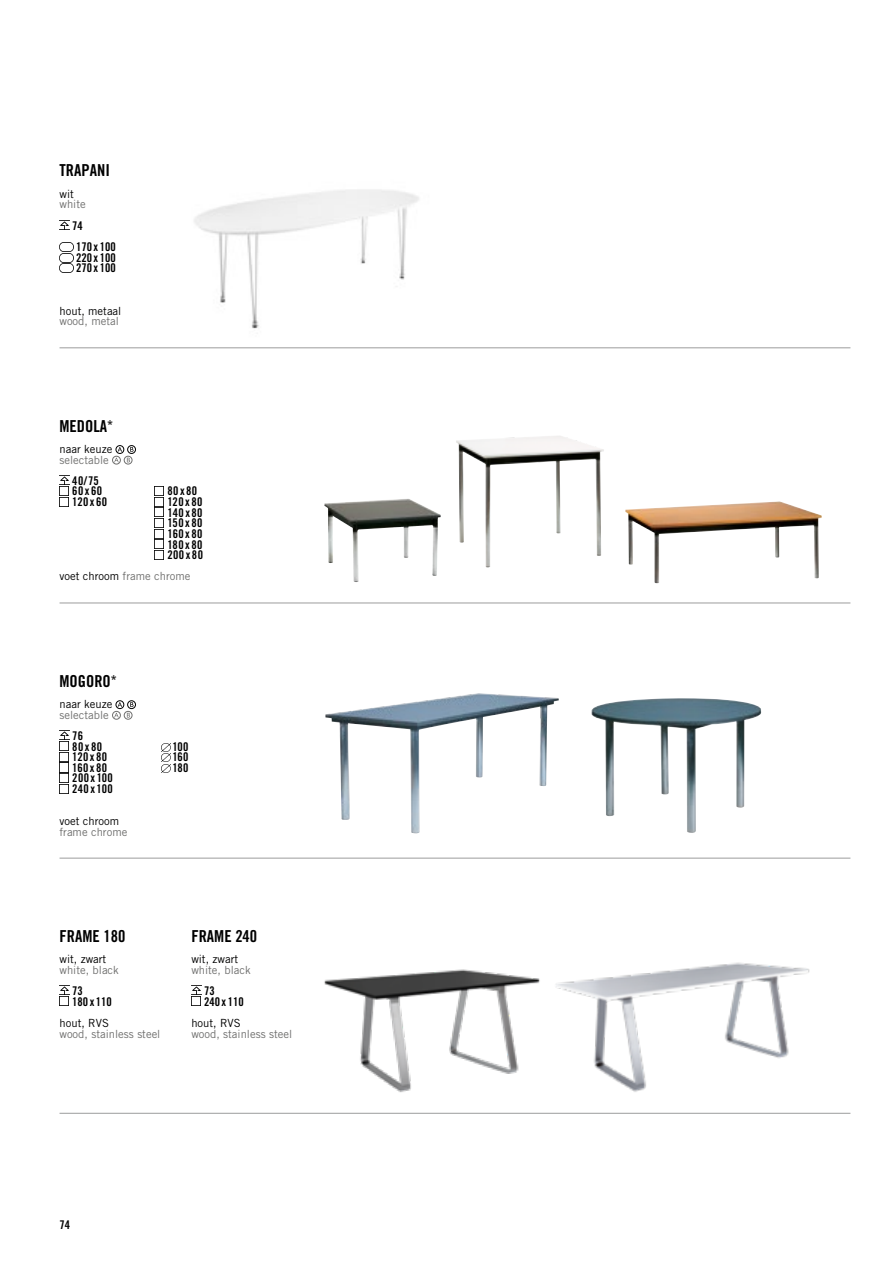
<style>
.page{position:relative;width:893px;height:1263px;background:#fff}
.page>*{position:absolute;margin:0;border:0;box-sizing:border-box;transform-origin:0 0}
.t1{font:16.5px "Trade Gothic LT Std Bd Cn 20";color:#000}
.t2{font:12px/10.6px "Trade Gothic LT Std Bd Cn 20";letter-spacing:.03em;color:#000}
.t3{font:12px/10.6px "Trade Gothic LT Std Bd Cn 20";color:#000}
.t4{font:11.25px "Trade Gothic LT Std";color:#6f6f6e}
.t5{font:11.25px "Trade Gothic LT Std";color:#000}
.s1{font-size:13.5px}
.s2{color:#000}
</style>
<div class="page">
<hr style="left:60px;top:348px;width:790px;height:1px;background:#9c9d9d">
<hr style="left:60px;top:603px;width:790px;height:1px;background:#9c9d9d">
<hr style="left:60px;top:858px;width:790px;height:1px;background:#9c9d9d">
<hr style="left:60px;top:1113px;width:790px;height:1px;background:#9c9d9d">
<svg style="left:60px;top:220px;width:9px;height:9px"></svg>
<img style="left:60px;top:243px;width:14px;height:8px">
<img style="left:60px;top:253px;width:14px;height:9px">
<img style="left:60px;top:264px;width:14px;height:9px">
<img style="left:194px;top:189px;width:225px;height:140px">
<div style="left:116px;top:445px;width:8px;height:9px;border:1px solid #000;border-radius:50%"></div>
<svg style="left:118px;top:447px;width:4px;height:5px"></svg>
<div style="left:127px;top:445px;width:9px;height:9px;border:1px solid #000;border-radius:50%"></div>
<svg style="left:130px;top:447px;width:4px;height:5px"></svg>
<div style="left:112px;top:456px;width:9px;height:8px;border:1px solid #6f6f6e;border-radius:50%"></div>
<svg style="left:114px;top:458px;width:5px;height:4px"></svg>
<div style="left:124px;top:456px;width:8px;height:8px;border:1px solid #6f6f6e;border-radius:50%"></div>
<svg style="left:127px;top:458px;width:3px;height:4px"></svg>
<svg style="left:60px;top:475px;width:9px;height:31px"></svg>
<svg style="left:154px;top:486px;width:9px;height:73px"></svg>
<img style="left:456px;top:436px;width:148px;height:131px">
<img style="left:324px;top:499px;width:84px;height:83px">
<img style="left:625px;top:501px;width:197px;height:82px">
<div style="left:116px;top:700px;width:8px;height:9px;border:1px solid #000;border-radius:50%"></div>
<svg style="left:118px;top:702px;width:4px;height:5px"></svg>
<div style="left:127px;top:700px;width:9px;height:9px;border:1px solid #000;border-radius:50%"></div>
<svg style="left:130px;top:702px;width:4px;height:5px"></svg>
<div style="left:112px;top:711px;width:9px;height:8px;border:1px solid #6f6f6e;border-radius:50%"></div>
<svg style="left:114px;top:713px;width:5px;height:4px"></svg>
<div style="left:124px;top:711px;width:8px;height:8px;border:1px solid #6f6f6e;border-radius:50%"></div>
<svg style="left:127px;top:713px;width:3px;height:4px"></svg>
<svg style="left:162px;top:743px;width:8px;height:29px"></svg>
<svg style="left:60px;top:730px;width:9px;height:63px"></svg>
<img style="left:325px;top:693px;width:234px;height:140px">
<img style="left:591px;top:698px;width:171px;height:135px">
<svg style="left:60px;top:986px;width:9px;height:20px"></svg>
<svg style="left:191px;top:986px;width:10px;height:20px"></svg>
<img style="left:324px;top:969px;width:216px;height:124px">
<img style="left:556px;top:962px;width:254px;height:130px">
<h1 class="t1" style="left:60px;top:161px;width:52px">TRAPANI</h1>
<p class="t5" style="left:60px;top:187px;width:16px">wit</p>
<p class="t4" style="left:60px;top:198px;width:28px">white</p>
<p class="t2" style="left:76px;top:215px;width:41px;line-height:21.3px;text-indent:-4px">74<br>170 x 100</p>
<p class="t3" style="left:76px;top:252px;width:41px">220 x 100<br>270 x 100</p>
<p class="t5" style="left:60px;top:304px;width:63px">hout, metaal</p>
<p class="t4" style="left:60px;top:314px;width:61px">wood, metal</p>
<h1 class="t1" style="left:60px;top:416px;width:55px">MEDOLA<span class="s1">*</span></h1>
<p class="t5" style="left:60px;top:442px;width:54px">naar keuze</p>
<p class="t4" style="left:60px;top:453px;width:51px">selectable</p>
<p class="t2" style="left:72px;top:475px;width:31px">40/75<br>60x60</p>
<p class="t2" style="left:168px;top:486px;width:31px">80x80</p>
<p class="t2" style="left:72px;top:496px;width:36px">120x60</p>
<p class="t2" style="left:168px;top:496px;width:37px;text-align:justify">120x80<br>140x80<br>150x80<br>160x80<br>180x80<br>200x80</p>
<p class="t4" style="left:60px;top:570px;width:132px"><span class="s2">voet chroom</span> frame chrome</p>
<h1 class="t1" style="left:60px;top:671px;width:59px">MOGORO<span class="s1">*</span></h1>
<p class="t5" style="left:60px;top:697px;width:54px">naar keuze</p>
<p class="t4" style="left:60px;top:708px;width:51px">selectable</p>
<p class="t2" style="left:72px;top:730px;width:31px">76<br>80x80</p>
<p class="t2" style="left:172px;top:741px;width:18px">100</p>
<p class="t2" style="left:72px;top:751px;width:36px">120x80</p>
<p class="t2" style="left:172px;top:751px;width:18px">160</p>
<p class="t2" style="left:72px;top:762px;width:36px">160x80</p>
<p class="t2" style="left:172px;top:762px;width:18px">180</p>
<p class="t2" style="left:72px;top:773px;width:42px">200x100<br>240x100</p>
<p class="t5" style="left:60px;top:814px;width:61px">voet chroom</p>
<p class="t4" style="left:60px;top:825px;width:69px">frame chrome</p>
<h1 class="t1" style="left:60px;top:926px;width:67px">FRAME 180</h1>
<p class="t5" style="left:60px;top:952px;width:48px">wit, zwart</p>
<p class="t4" style="left:60px;top:963px;width:61px">white, black</p>
<p class="t2" style="left:72px;top:985px;width:41px">73<br>180 x 110</p>
<p class="t5" style="left:60px;top:1016px;width:51px">hout, RVS</p>
<p class="t4" style="left:60px;top:1027px;width:102px">wood, stainless steel</p>
<h1 class="t1" style="left:191px;top:926px;width:67px">FRAME 240</h1>
<p class="t5" style="left:191px;top:952px;width:48px">wit, zwart</p>
<p class="t4" style="left:191px;top:963px;width:61px">white, black</p>
<p class="t2" style="left:204px;top:985px;width:41px">73<br>240 x 110</p>
<p class="t5" style="left:191px;top:1016px;width:51px">hout, RVS</p>
<p class="t4" style="left:191px;top:1027px;width:102px">wood, stainless steel</p>
<p class="t2" style="left:60px;top:1219px;width:12px">74</p>
</div>
